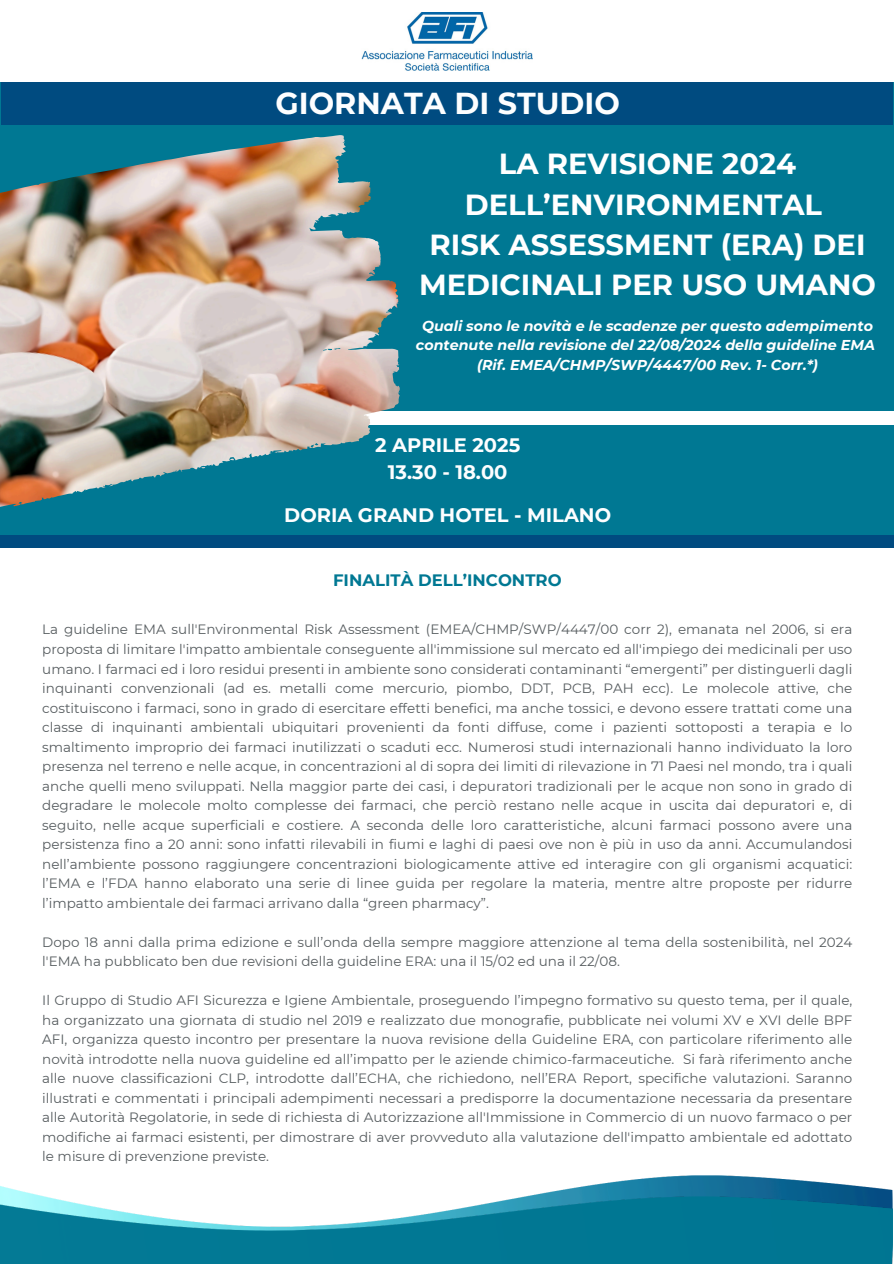
<style>
.page{position:relative;width:894px;height:1264px;background:#fff}
.page>*{position:absolute;margin:0;border:0;box-sizing:border-box;transform-origin:0 0}
.t1{font:700 30.15px "Montserrat";color:#fdfeff}
.t2{font:700 28.95px/40.2px "Montserrat";color:#fff;text-align:center}
.t3{font:700 19.5px/27px "Montserrat";color:#fdfeff;text-align:center}
.t4{font:700 16.5px "Montserrat";color:#007893}
.t5{font:italic 700 14.25px/19.8px "Montserrat";color:#fff;text-align:center}
.t6{font:13.5px/19.5px "Montserrat";color:#565c5f;text-align:justify}
</style>
<div class="page">
<img style="left:0;top:1175px;width:892px;height:21px">
<img style="left:0;top:1196px;width:892px;height:67px">
<svg style="left:0;top:82px;width:893px;height:328px;fill:#007893"></svg>
<img style="left:361px;top:13px;width:171px;height:57px">
<svg style="left:0;top:425px;width:893px;height:110px;fill:#007893"></svg>
<img style="left:309px;top:152px;width:88px;height:140px">
<div style="left:1px;top:82px;width:891px;height:42px;background:#004b80"></div>
<div style="left:0;top:535px;width:893px;height:12px;background:#004b80"></div>
<h2 class="t1" style="left:275px;top:84px;width:346px">GIORNATA DI STUDIO</h2>
<p class="t2" style="left:419px;top:144px;width:458px">LA REVISIONE 2024<br>DELL’ENVIRONMENTAL<br>RISK ASSESSMENT (ERA) DEI<br>MEDICINALI PER USO UMANO</p>
<p class="t5" style="left:416px;top:316px;width:460px">Quali sono le novità e le scadenze per questo adempimento contenute nella revisione del 22/08/2024 della guideline EMA (Rif. EMEA/CHMP/SWP/4447/00 Rev. 1- Corr.*)</p>
<h2 class="t3" style="left:375px;top:431px;width:146px">2 APRILE 2025<br>13.30 - 18.00</h2>
<h3 class="t3" style="left:284px;top:501px;width:328px">DORIA GRAND HOTEL - MILANO</h3>
<p class="t4" style="left:333px;top:570px;width:230px">FINALITÀ DELL’INCONTRO</p>
<h1 class="t6" style="left:42px;top:620px;width:811px">La guideline EMA sull'Environmental Risk Assessment (EMEA/CHMP/SWP/4447/00 corr 2), emanata nel 2006, si era proposta di limitare l'impatto ambientale conseguente all'immissione sul mercato ed all'impiego dei medicinali per uso umano. I farmaci ed i loro residui presenti in ambiente sono considerati contaminanti “emergenti” per distinguerli dagli inquinanti convenzionali (ad es. metalli come mercurio, piombo, DDT, PCB, PAH ecc). Le molecole attive, che costituiscono i farmaci, sono in grado di esercitare effetti benefici, ma anche tossici, e devono essere trattati come una classe di inquinanti ambientali ubiquitari provenienti da fonti diffuse, come i pazienti sottoposti a terapia e lo smaltimento improprio dei farmaci inutilizzati o scaduti ecc. Numerosi studi internazionali hanno individuato la loro presenza nel terreno e nelle acque, in concentrazioni al di sopra dei limiti di rilevazione in 71 Paesi nel mondo, tra i quali anche quelli meno sviluppati. Nella maggior parte dei casi, i depuratori tradizionali per le acque non sono in grado di degradare le molecole molto complesse dei farmaci, che perciò restano nelle acque in uscita dai depuratori e, di seguito, nelle acque superficiali e costiere. A seconda delle loro caratteristiche, alcuni farmaci possono avere una persistenza fino a 20 anni: sono infatti rilevabili in fiumi e laghi di paesi ove non è più in uso da anni. Accumulandosi nell’ambiente possono raggiungere concentrazioni biologicamente attive ed interagire con gli organismi acquatici: l’EMA e l’FDA hanno elaborato una serie di linee guida per regolare la materia, mentre altre proposte per ridurre l’impatto ambientale dei farmaci arrivano dalla “green pharmacy”.</h1>
<h1 class="t6" style="left:42px;top:932px;width:811px">Dopo 18 anni dalla prima edizione e sull’onda della sempre maggiore attenzione al tema della sostenibilità, nel 2024 l'EMA ha pubblicato ben due revisioni della guideline ERA: una il 15/02 ed una il 22/08.</h1>
<h4 class="t6" style="left:42px;top:990px;width:811px">Il Gruppo di Studio AFI Sicurezza e Igiene Ambientale, proseguendo l’impegno formativo su questo tema, per il quale, ha organizzato una giornata di studio nel 2019 e realizzato due monografie, pubblicate nei volumi XV e XVI delle BPF AFI, organizza questo incontro per presentare la nuova revisione della Guideline ERA, con particolare riferimento alle novità introdotte nella nuova guideline ed all’impatto per le aziende chimico-farmaceutiche. Si farà riferimento anche alle nuove classificazioni CLP, introdotte dall’ECHA, che richiedono, nell’ERA Report, specifiche valutazioni. Saranno illustrati e commentati i principali adempimenti necessari a predisporre la documentazione necessaria da presentare alle Autorità Regolatorie, in sede di richiesta di Autorizzazione all'Immissione in Commercio di un nuovo farmaco o per modifiche ai farmaci esistenti, per dimostrare di aver provveduto alla valutazione dell'impatto ambientale ed adottato le misure di prevenzione previste.</h4>
</div>
